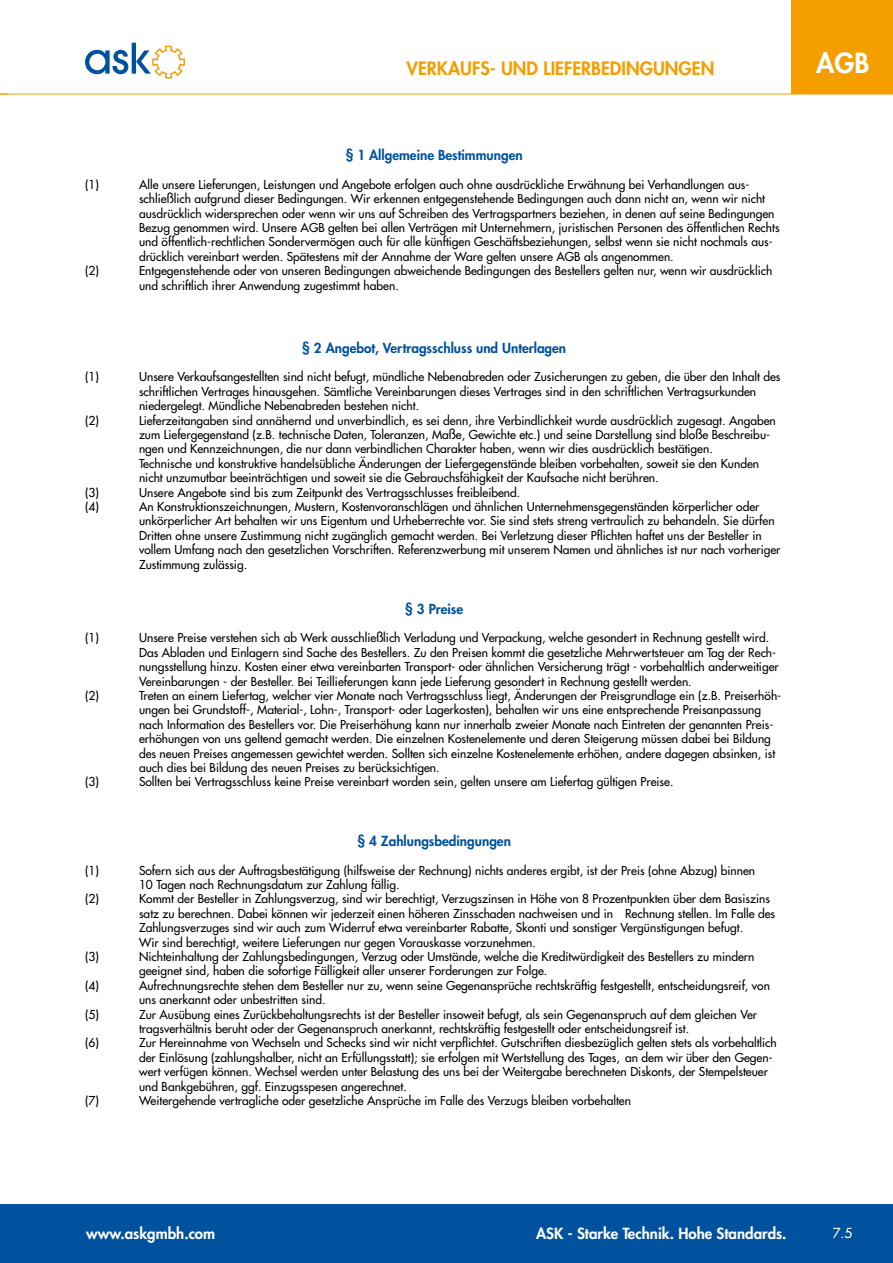
<style>
.page{position:relative;width:893px;height:1263px;background:#fff}
.page>*{position:absolute;margin:0;border:0;box-sizing:border-box;transform-origin:0 0}
.t1{font:800 27px "Futura Std";color:#fff}
.t2{font:800 18px "Futura Std";color:#f49e00}
.t3{font:800 15px "Futura Std";color:#fff}
.t4{font:800 13.5px "Futura Std";color:#00519e}
.t5{font:500 13.5px "Futura Std";color:#fff}
.t6{font:500 12px/14.4px "Futura Std";color:#000}
</style>
<div class="page">
<div style="left:0;top:1204px;width:893px;height:59px;background:#00519e"></div>
<div style="left:791px;top:0;width:102px;height:94px;background:#f49e00"></div>
<hr style="left:0;top:94px;width:893px;height:1px;background:#f49e00">
<svg style="left:85px;top:43px;width:100px;height:36px"></svg>
<h2 class="t2" style="left:407px;top:57px;width:309px">VERKAUFS- UND LIEFERBEDINGUNGEN</h2>
<p class="t4" style="left:346px;top:146px;width:178px">§ 1 Allgemeine Bestimmungen</p>
<p class="t6" style="left:85px;top:177px;width:15px">(1)</p>
<p class="t6" style="left:139px;top:177px;width:642px">Alle unsere Lieferungen, Leistungen und Angebote erfolgen auch ohne ausdrückliche Erwähnung bei Verhandlungen aus&shy;schließlich aufgrund dieser Bedingungen. Wir erkennen entgegenstehende Bedingungen auch dann nicht an, wenn wir nicht ausdrücklich widersprechen oder wenn wir uns auf Schreiben des Vertragspartners beziehen, in denen auf seine Bedingungen Bezug genommen wird. Unsere AGB gelten bei allen Verträgen mit Unternehmern, juristischen Personen des öffentlichen Rechts und öffentlich-rechtlichen Sondervermögen auch für alle künftigen Geschäftsbeziehungen, selbst wenn sie nicht nochmals aus&shy;drücklich vereinbart werden. Spätestens mit der Annahme der Ware gelten unsere AGB als angenommen.</p>
<p class="t6" style="left:85px;top:264px;width:15px">(2)</p>
<p class="t6" style="left:139px;top:264px;width:635px">Entgegenstehende oder von unseren Bedingungen abweichende Bedingungen des Bestellers gelten nur, wenn wir ausdrücklich und schriftlich ihrer Anwendung zugestimmt haben.</p>
<p class="t4" style="left:302px;top:339px;width:265px">§ 2 Angebot, Vertragsschluss und Unterlagen</p>
<p class="t6" style="left:85px;top:370px;width:15px">(1)</p>
<p class="t6" style="left:139px;top:370px;width:643px">Unsere Verkaufsangestellten sind nicht befugt, mündliche Nebenabreden oder Zusicherungen zu geben, die über den Inhalt des schriftlichen Vertrages hinausgehen. Sämtliche Vereinbarungen dieses Vertrages sind in den schriftlichen Vertragsurkunden niedergelegt. Mündliche Nebenabreden bestehen nicht.</p>
<p class="t6" style="left:85px;top:413px;width:15px">(2)</p>
<p class="t6" style="left:139px;top:413px;width:638px">Lieferzeitangaben sind annähernd und unverbindlich, es sei denn, ihre Verbindlichkeit wurde ausdrücklich zugesagt. Angaben zum Liefergegenstand (z.B. technische Daten, Toleranzen, Maße, Gewichte etc.) und seine Darstellung sind bloße Beschreibu&shy;ngen und Kennzeichnungen, die nur dann verbindlichen Charakter haben, wenn wir dies ausdrücklich bestätigen.<br>Technische und konstruktive handelsübliche Änderungen der Liefergegenstände bleiben vorbehalten, soweit sie den Kunden nicht unzumutbar beeinträchtigen und soweit sie die Gebrauchsfähigkeit der Kaufsache nicht berühren.</p>
<p class="t6" style="left:85px;top:485px;width:15px">(3)</p>
<p class="t6" style="left:139px;top:485px;width:383px">Unsere Angebote sind bis zum Zeitpunkt des Vertragsschlusses freibleibend.</p>
<p class="t6" style="left:85px;top:499px;width:15px">(4)</p>
<p class="t6" style="left:139px;top:499px;width:643px">An Konstruktionszeichnungen, Mustern, Kostenvoranschlägen und ähnlichen Unternehmensgegenständen körperlicher oder unkörperlicher Art behalten wir uns Eigentum und Urheberrechte vor. Sie sind stets streng vertraulich zu behandeln. Sie dürfen Dritten ohne unsere Zustimmung nicht zugänglich gemacht werden. Bei Verletzung dieser Pflichten haftet uns der Besteller in vollem Umfang nach den gesetzlichen Vorschriften. Referenzwerbung mit unserem Namen und ähnliches ist nur nach vorheriger Zustimmung zulässig.</p>
<p class="t4" style="left:405px;top:600px;width:59px">§ 3 Preise</p>
<p class="t6" style="left:85px;top:631px;width:15px">(1)</p>
<p class="t6" style="left:139px;top:631px;width:641px">Unsere Preise verstehen sich ab Werk ausschließlich Verladung und Verpackung, welche gesondert in Rechnung gestellt wird.<br>Das Abladen und Einlagern sind Sache des Bestellers. Zu den Preisen kommt die gesetzliche Mehrwertsteuer am Tag der Rech&shy;nungsstellung hinzu. Kosten einer etwa vereinbarten Transport- oder ähnlichen Versicherung trägt - vorbehaltlich anderweitiger Vereinbarungen - der Besteller. Bei Teillieferungen kann jede Lieferung gesondert in Rechnung gestellt werden.</p>
<p class="t6" style="left:85px;top:688px;width:15px">(2)</p>
<p class="t6" style="left:139px;top:688px;width:644px">Treten an einem Liefertag, welcher vier Monate nach Vertragsschluss liegt, Änderungen der Preisgrundlage ein (z.B. Preiserhöh&shy;ungen bei Grundstoff-, Material-, Lohn-, Transport- oder Lagerkosten), behalten wir uns eine entsprechende Preisanpassung nach Information des Bestellers vor. Die Preiserhöhung kann nur innerhalb zweier Monate nach Eintreten der genannten Preis&shy;erhöhungen von uns geltend gemacht werden. Die einzelnen Kostenelemente und deren Steigerung müssen dabei bei Bildung des neuen Preises angemessen gewichtet werden. Sollten sich einzelne Kostenelemente erhöhen, andere dagegen absinken, ist auch dies bei Bildung des neuen Preises zu berücksichtigen.</p>
<p class="t6" style="left:85px;top:775px;width:15px">(3)</p>
<p class="t6" style="left:139px;top:775px;width:536px">Sollten bei Vertragsschluss keine Preise vereinbart worden sein, gelten unsere am Liefertag gültigen Preise.</p>
<p class="t4" style="left:358px;top:832px;width:155px">§ 4 Zahlungsbedingungen</p>
<p class="t6" style="left:85px;top:863px;width:15px">(1)</p>
<p class="t6" style="left:139px;top:863px;width:618px">Sofern sich aus der Auftragsbestätigung (hilfsweise der Rechnung) nichts anderes ergibt, ist der Preis (ohne Abzug) binnen<br>10 Tagen nach Rechnungsdatum zur Zahlung fällig.</p>
<p class="t6" style="left:85px;top:892px;width:15px">(2)</p>
<p class="t6" style="left:139px;top:892px;width:638px">Kommt der Besteller in Zahlungsverzug, sind wir berechtigt, Verzugszinsen in Höhe von 8 Prozentpunkten über dem Basiszins satz zu berechnen. Dabei können wir jederzeit einen höheren Zinsschaden nachweisen und in Rechnung stellen. Im Falle des Zahlungsverzuges sind wir auch zum Widerruf etwa vereinbarter Rabatte, Skonti und sonstiger Vergünstigungen befugt.<br>Wir sind berechtigt, weitere Lieferungen nur gegen Vorauskasse vorzunehmen.</p>
<p class="t6" style="left:85px;top:949px;width:15px">(3)</p>
<p class="t6" style="left:139px;top:949px;width:617px">Nichteinhaltung der Zahlungsbedingungen, Verzug oder Umstände, welche die Kreditwürdigkeit des Bestellers zu mindern geeignet sind, haben die sofortige Fälligkeit aller unserer Forderungen zur Folge.</p>
<p class="t6" style="left:85px;top:978px;width:15px">(4)</p>
<p class="t6" style="left:139px;top:978px;width:632px">Aufrechnungsrechte stehen dem Besteller nur zu, wenn seine Gegenansprüche rechtskräftig festgestellt, entscheidungsreif, von uns anerkannt oder unbestritten sind.</p>
<p class="t6" style="left:85px;top:1007px;width:15px">(5)</p>
<p class="t6" style="left:139px;top:1007px;width:620px">Zur Ausübung eines Zurückbehaltungsrechts ist der Besteller insoweit befugt, als sein Gegenanspruch auf dem gleichen Ver tragsverhältnis beruht oder der Gegenanspruch anerkannt, rechtskräftig festgestellt oder entscheidungsreif ist.</p>
<p class="t6" style="left:85px;top:1036px;width:15px">(6)</p>
<p class="t6" style="left:139px;top:1036px;width:639px">Zur Hereinnahme von Wechseln und Schecks sind wir nicht verpflichtet. Gutschriften diesbezüglich gelten stets als vorbehaltlich der Einlösung (zahlungshalber, nicht an Erfüllungsstatt); sie erfolgen mit Wertstellung des Tages, an dem wir über den Gegen&shy;wert verfügen können. Wechsel werden unter Belastung des uns bei der Weitergabe berechneten Diskonts, der Stempelsteuer und Bankgebühren, ggf. Einzugsspesen angerechnet.</p>
<p class="t6" style="left:85px;top:1093px;width:15px">(7)</p>
<p class="t6" style="left:139px;top:1093px;width:494px">Weitergehende vertragliche oder gesetzliche Ansprüche im Falle des Verzugs bleiben vorbehalten</p>
<h1 class="t1" style="left:816px;top:46px;width:55px">AGB</h1>
<p class="t3" style="left:86px;top:1223px;width:131px">www.askgmbh.com</p>
<p class="t3" style="left:536px;top:1223px;width:252px">ASK - Starke Technik. Hohe Standards.</p>
<p class="t5" style="left:833px;top:1224px;width:21px">7.5</p>
</div>
